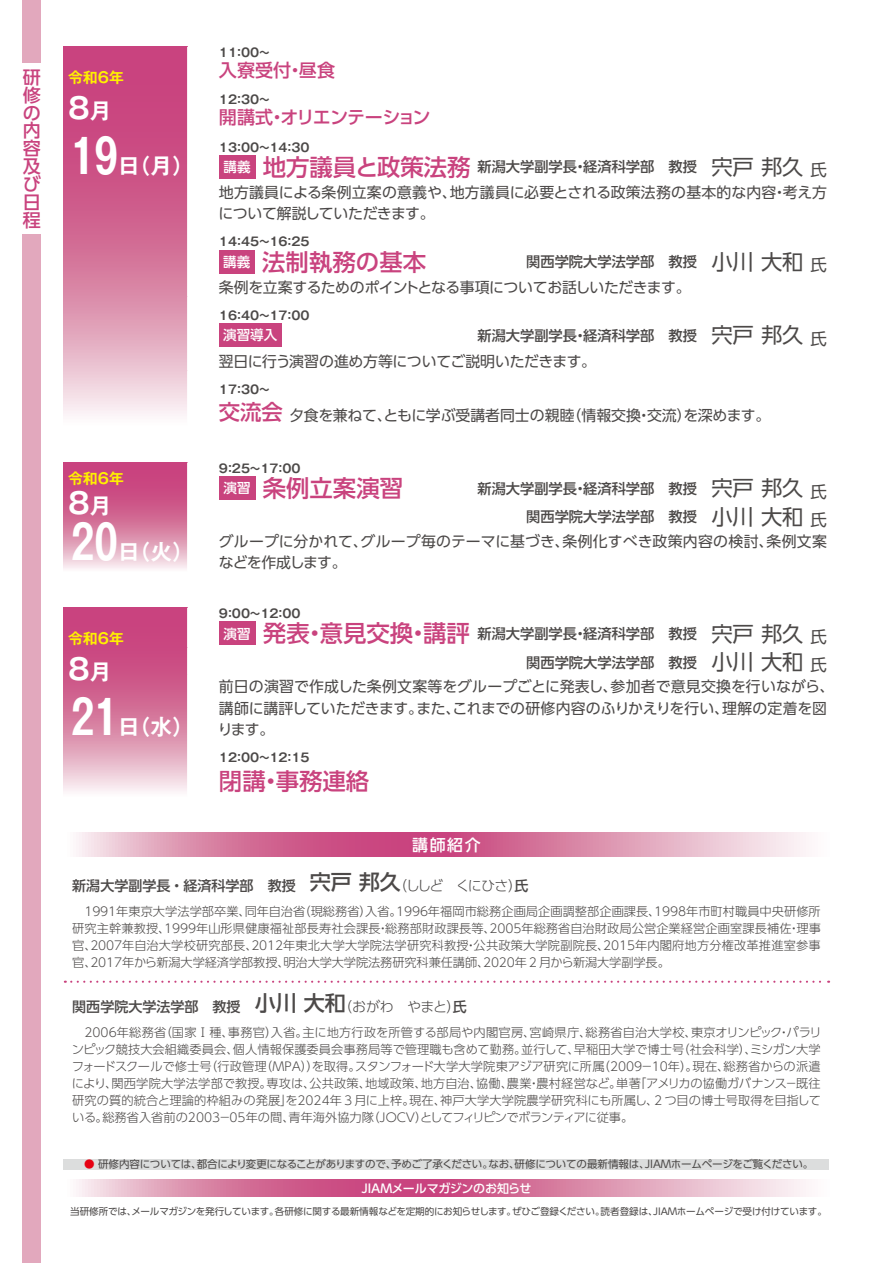
<style>
.page{position:relative;width:893px;height:1263px;background:#fff}
.page>*{position:absolute;margin:0;border:0;box-sizing:border-box;transform-origin:0 0}
.t1{font:700 28.65px "Gothic MB101 Pr 6 De";color:#fff}
.t2{font:500 23.4px "UD Shin Go Pr 6";color:#c9437e}
.t3{font:700 21.6px "Gothic MB101 Pr 6 De";color:#fff}
.t4{font:500 18px/18px "UD Shin Go Pr 6";letter-spacing:-.025em;color:#c9437e}
.t5{font:500 18px "UD Shin Go Pr 6";letter-spacing:-.045em;color:#c9437e}
.t6{font:500 15.9px "UD Shin Go Pr 6";color:#fff}
.t7{font:14.85px/21.3px "UD Shin Go Pr 6";letter-spacing:-.005em;color:#4c4948}
.t8{font:14.85px "UD Shin Go Pr 6";letter-spacing:-.03em;color:#4c4948}
.t9{font:700 14.85px "Gothic MB101 Pr 6 De";color:#fff100}
.t10{font:500 14.25px/28.7px "UD Shin Go Pr 6";color:#4c4948;text-align:right}
.t11{font:500 14.1px "UD Shin Go Pr 6";color:#4c4948}
.t12{font:500 13.5px "UD Shin Go Pr 6";color:#fff}
.t13{font:300 12.15px/17px "UD Shin Go Pr 6";letter-spacing:-.01em;color:#4c4948;text-align:justify}
.t14{font:700 12px "Gothic MB101 Pr 6 De";color:#4c4948}
.t15{font:500 12px "UD Shin Go Pr 6";letter-spacing:-.025em;color:#fff}
.t16{font:10.5px "UD Shin Go Pr 6";letter-spacing:-.025em;color:#4c4948}
.t17{font:9.6px "UD Shin Go Pr 6";letter-spacing:-.02em;color:#4c4948}
.s1{font-size:21.6px}
.s2{font-size:47.1px}
.s3{font-size:13.5px;color:#fff}
.s4{font-size:23.4px;color:#c9437e}
.s5{font-weight:400;font-size:21.3px}
.s6{font-weight:400;font-size:16.5px}
.s7{font-weight:500;font-size:21.3px;color:#c9437e}
.s8{font-size:21px}
.s9{font-weight:300}
.s10{color:#e60012}
</style>
<div class="page">
<div style="left:23px;top:0;width:18px;height:1263px;background:#e2a8bd"></div>
<div style="left:21px;top:64px;width:22px;height:170px;background:#fff"></div>
<div style="left:64px;top:1159px;width:765px;height:10px;background:#dcdddd"></div>
<svg style="left:76px;top:1179px;width:730px;height:18px;background:#db8bac"></svg>
<svg style="left:64px;top:47px;width:123px;height:369px;background:#d6789f"></svg>
<div style="left:219px;top:155px;width:36px;height:23px;background:#c9437e"></div>
<div style="left:219px;top:250px;width:35px;height:23px;background:#c9437e"></div>
<div style="left:219px;top:324px;width:63px;height:23px;background:#c9437e"></div>
<svg style="left:64px;top:462px;width:123px;height:107px;background:#d6789f"></svg>
<div style="left:219px;top:477px;width:36px;height:23px;background:#c9437e"></div>
<svg style="left:64px;top:608px;width:123px;height:184px;background:#d6789f"></svg>
<div style="left:219px;top:622px;width:36px;height:23px;background:#c9437e"></div>
<svg style="left:65px;top:981px;width:764px;height:2px"></svg>
<svg style="left:76px;top:833px;width:730px;height:23px;background:#db8bac"></svg>
<h3 class="t4" style="left:23px;top:68px;width:20px">研修の内容及び日程</h3>
<p class="t9" style="left:68px;top:65px;width:57px">令和6年</p>
<h1 class="t1" style="left:68px;top:85px;width:45px">8<span class="s1">月</span></h1>
<h3 class="t3" style="left:71px;top:148px;width:124px"><span class="s2">19</span>日（月）</h3>
<p class="t9" style="left:68px;top:466px;width:57px">令和6年</p>
<h1 class="t1" style="left:68px;top:479px;width:45px">8<span class="s1">月</span></h1>
<h3 class="t3" style="left:71px;top:534px;width:124px"><span class="s2">20</span>日（火）</h3>
<p class="t9" style="left:68px;top:626px;width:57px">令和6年</p>
<h1 class="t1" style="left:68px;top:645px;width:45px">8<span class="s1">月</span></h1>
<h3 class="t3" style="left:71px;top:709px;width:124px"><span class="s2">21</span>日（水）</h3>
<p class="t14" style="left:219px;top:43px;width:53px">11：00～</p>
<h3 class="t4" style="left:219px;top:60px;width:118px">入寮受付・昼食</h3>
<p class="t14" style="left:219px;top:90px;width:53px">12：30～</p>
<h3 class="t5" style="left:219px;top:102px;width:213px">開講式・オリエンテーション</h3>
<p class="t14" style="left:219px;top:137px;width:92px">13：00～14：30</p>
<p class="t10" style="left:223px;top:152px;width:605px"><span class="s3">講義</span> <span class="s4">地方議員と政策法務</span>新潟大学副学長・経済科学部　教授 <span class="s5">宍戸 邦久</span><span class="s6">氏</span></p>
<p class="t7" style="left:219px;top:181px;width:610px">地方議員による条例立案の意義や、地方議員に必要とされる政策法務の基本的な内容・考え方について解説していただきます。</p>
<p class="t14" style="left:219px;top:232px;width:92px">14：45～16：25</p>
<h2 class="t2" style="left:223px;top:243px;width:204px"><sup>講義</sup> 法制執務の基本</h2>
<p class="t10" style="left:526px;top:247px;width:302px">関西学院大学法学部　教授 <span class="s5">小川 大和</span><span class="s6">氏</span></p>
<p class="t8" style="left:219px;top:275px;width:473px">条例を立案するためのポイントとなる事項についてお話しいただきます。</p>
<p class="t14" style="left:219px;top:306px;width:92px">16：40～17：00</p>
<p class="t12" style="left:223px;top:324px;width:55px">演習導入</p>
<p class="t10" style="left:477px;top:321px;width:351px">新潟大学副学長・経済科学部　教授 <span class="s5">宍戸 邦久</span><span class="s6">氏</span></p>
<p class="t7" style="left:219px;top:350px;width:379px">翌日に行う演習の進め方等についてご説明いただきます。</p>
<p class="t14" style="left:219px;top:379px;width:53px">17：30～</p>
<p class="t7" style="left:219px;top:404px;width:553px"><span class="s7">交流会</span> 夕食を兼ねて、ともに学ぶ受講者同士の親睦（情報交換・交流）を深めます。</p>
<p class="t14" style="left:219px;top:458px;width:83px">9：25～17：00</p>
<h2 class="t2" style="left:223px;top:469px;width:181px"><sup>演習</sup> 条例立案演習</h2>
<p class="t10" style="left:477px;top:474px;width:351px">新潟大学副学長・経済科学部　教授 <span class="s5">宍戸 邦久</span><span class="s6">氏</span>関西学院大学法学部　教授 <span class="s5">小川 大和</span><span class="s6">氏</span></p>
<p class="t7" style="left:219px;top:530px;width:610px">グループに分かれて、グループ毎のテーマに基づき、条例化すべき政策内容の検討、条例文案などを作成します。</p>
<p class="t14" style="left:219px;top:604px;width:83px">9：00～12：00</p>
<p class="t10" style="left:224px;top:619px;width:605px"><span class="s3">演習</span> <span class="s4">発表・意見交換・講評</span>新潟大学副学長・経済科学部　教授 <span class="s5">宍戸 邦久</span><span class="s6">氏</span>関西学院大学法学部　教授 <span class="s5">小川 大和</span><span class="s6">氏</span></p>
<p class="t7" style="left:218px;top:675px;width:618px">前日の演習で作成した条例文案等をグループごとに発表し、参加者で意見交換を行いながら、講師に講評していただきます。また、これまでの研修内容のふりかえりを行い、理解の定着を図ります。</p>
<p class="t14" style="left:219px;top:747px;width:92px">12：00～12：15</p>
<h2 class="t2" style="left:219px;top:762px;width:152px">閉講・事務連絡</h2>
<h3 class="t6" style="left:412px;top:832px;width:70px">講師紹介</h3>
<p class="t11" style="left:72px;top:874px;width:458px">新潟大学副学長・経済科学部　教授　<span class="s8">宍戸 邦久</span><span class="s9">（ししど　くにひさ）</span>氏</p>
<p class="t13" style="left:72px;top:903px;width:750px">　1991年東京大学法学部卒業、同年自治省（現総務省）入省。1996年福岡市総務企画局企画調整部企画課長、1998年市町村職員中央研修所研究主幹兼教授、1999年山形県健康福祉部長寿社会課長・総務部財政課長等、2005年総務省自治財政局公営企業経営企画室課長補佐・理事官、2007年自治大学校研究部長、2012年東北大学大学院法学研究科教授・公共政策大学院副院長、2015年内閣府地方分権改革推進室参事官、2017年から新潟大学経済学部教授、明治大学大学院法務研究科兼任講師、2020年２月から新潟大学副学長。</p>
<p class="t11" style="left:72px;top:995px;width:396px">関西学院大学法学部　教授　<span class="s8">小川 大和</span><span class="s9">（おがわ　やまと）</span>氏</p>
<p class="t13" style="left:72px;top:1023px;width:752px">　2006年総務省（国家Ⅰ種、事務官）入省。主に地方行政を所管する部局や内閣官房、宮崎県庁、総務省自治大学校、東京オリンピック・パラリンピック競技大会組織委員会、個人情報保護委員会事務局等で管理職も含めて勤務。並行して、早稲田大学で博士号（社会科学）、ミシガン大学フォードスクールで修士号（行政管理（MPA））を取得。スタンフォード大学大学院東アジア研究に所属（2009－10年）。現在、総務省からの派遣により、関西学院大学法学部で教授。専攻は、公共政策、地域政策、地方自治、協働、農業・農村経営など。単著「アメリカの協働ガバナンス－既往研究の質的統合と理論的枠組みの発展」を2024年３月に上梓。現在、神戸大学大学院農学研究科にも所属し、２つ目の博士号取得を目指している。総務省入省前の2003－05年の間、青年海外協力隊（JOCV）としてフィリピンでボランティアに従事。</p>
<p class="t16" style="left:84px;top:1156px;width:731px"><span class="s10">●</span> 研修内容については、都合により変更になることがありますので、予めご了承ください。なお、研修についての最新情報は、JIAMホームページをご覧ください。</p>
<p class="t15" style="left:361px;top:1178px;width:172px">JIAMメールマガジンのお知らせ</p>
<p class="t17" style="left:70px;top:1204px;width:758px">当研修所では、メールマガジンを発行しています。各研修に関する最新情報などを定期的にお知らせします。ぜひご登録ください。読者登録は、JIAMホームページで受け付けています。</p>
</div>
